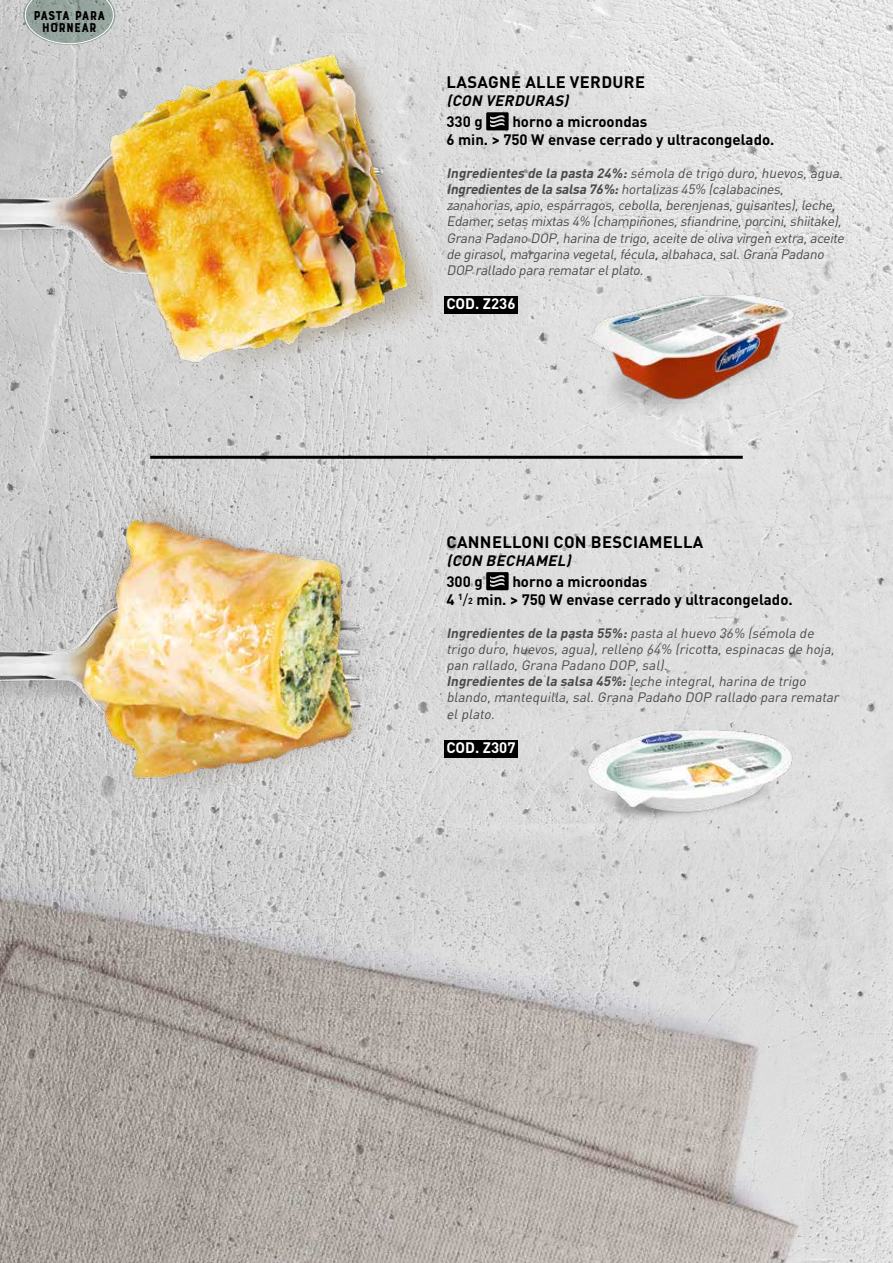
<style>
.page{position:relative;width:893px;height:1263px;background:#fff}
.page>*{position:absolute;margin:0;border:0;box-sizing:border-box;transform-origin:0 0}
.t1{font:700 16.5px "DIN Pro";letter-spacing:.02em;color:#000}
.t2{font:700 15px/18px "DIN Pro";color:#000}
.t3{font:italic 700 15px "DIN Pro";color:#000}
.t4{font:700 15px "DIN Pro";color:#fff}
.t5{font:italic 13.5px/16.2px "DIN Pro";color:#4a4a49}
.t6{font:13.5px/12px "Bourton Base";color:#000;text-align:center}
.s1{font-weight:700}
.s2{font-weight:400}
.s3{font-size:8.7px}
</style>
<div class="page">
<img style="left:0;top:0;width:893px;height:1263px">
<img style="left:0;top:840px;width:886px;height:423px">
<div style="left:444px;top:740px;width:74px;height:18px;background:#000"></div>
<svg style="left:486px;top:572px;width:23px;height:18px"></svg>
<div style="left:444px;top:296px;width:74px;height:18px;background:#000"></div>
<svg style="left:486px;top:112px;width:23px;height:18px"></svg>
<hr style="left:150px;top:456px;width:593px;height:3px;background:#000">
<img style="left:584px;top:729px;width:212px;height:104px">
<img style="left:584px;top:294px;width:212px;height:135px">
<img style="left:0;top:0;width:446px;height:421px">
<svg style="left:23px;top:0;width:92px;height:45px;background:#a0aca7"></svg>
<img style="left:0;top:459px;width:429px;height:19px">
<img style="left:0;top:478px;width:429px;height:401px">
<p class="t6" style="left:34px;top:9px;width:73px">PASTA PARA<br>HORNEAR</p>
<p class="t1" style="left:447px;top:69px;width:200px">LASAGNE ALLE VERDURE</p>
<p class="t3" style="left:446px;top:88px;width:128px">(CON VERDURAS)</p>
<p class="t2" style="left:446px;top:111px;width:38px">330 g</p>
<p class="t2" style="left:446px;top:111px;width:329px;text-indent:66px">horno a microondas<br>6 min. &gt; 750 W envase cerrado y ultracongelado.</p>
<p class="t5" style="left:446px;top:164px;width:402px"><span class="s1">Ingredientes de la pasta 24%:</span>sémola de trigo duro,huevos,agua.<br><span class="s1">Ingredientesde la salsa 76%:</span>hortalizas 45% (calabacines, zanahorias,apio,espárragos,cebolla,berenjenas,guisantes),leche, Edamer,setas mixtas 4% (champiñones,sfiandrine,porcini,shiitake), Grana Padano DOP,harina de trigo,aceite de oliva virgen extra,aceite de girasol,margarina vegetal,fécula,albahaca,sal.Grana Padano DOP rallado para rematarelplato.</p>
<p class="t4" style="left:446px;top:291px;width:71px">COD. Z236</p>
<p class="t1" style="left:447px;top:528px;width:258px">CANNELLONI CON BESCIAMELLA</p>
<p class="t3" style="left:446px;top:548px;width:130px">(CON BECHAMEL)</p>
<p class="t2" style="left:446px;top:571px;width:38px">300 g</p>
<p class="t2" style="left:446px;top:571px;width:348px;text-indent:66px">horno a microondas<br>4 <sup>1</sup><span class="s2">/</span><span class="s3">2</span> min. &gt; 750 W envase cerrado y ultracongelado.</p>
<p class="t5" style="left:446px;top:624px;width:397px"><span class="s1">Ingredientes de la pasta 55%:</span>pasta alhuevo 36% (sémola de trigo duro,huevos,agua),relleno 64% (ricotta,espinacas de hoja, pan rallado,Grana Padano DOP,sal).<br><span class="s1">Ingredientes de la salsa 45%:</span>leche integral,harina de trigo blando,mantequilla,sal.Grana Padano DOP rallado para rematar elplato.</p>
<p class="t4" style="left:446px;top:735px;width:71px">COD. Z307</p>
</div>
